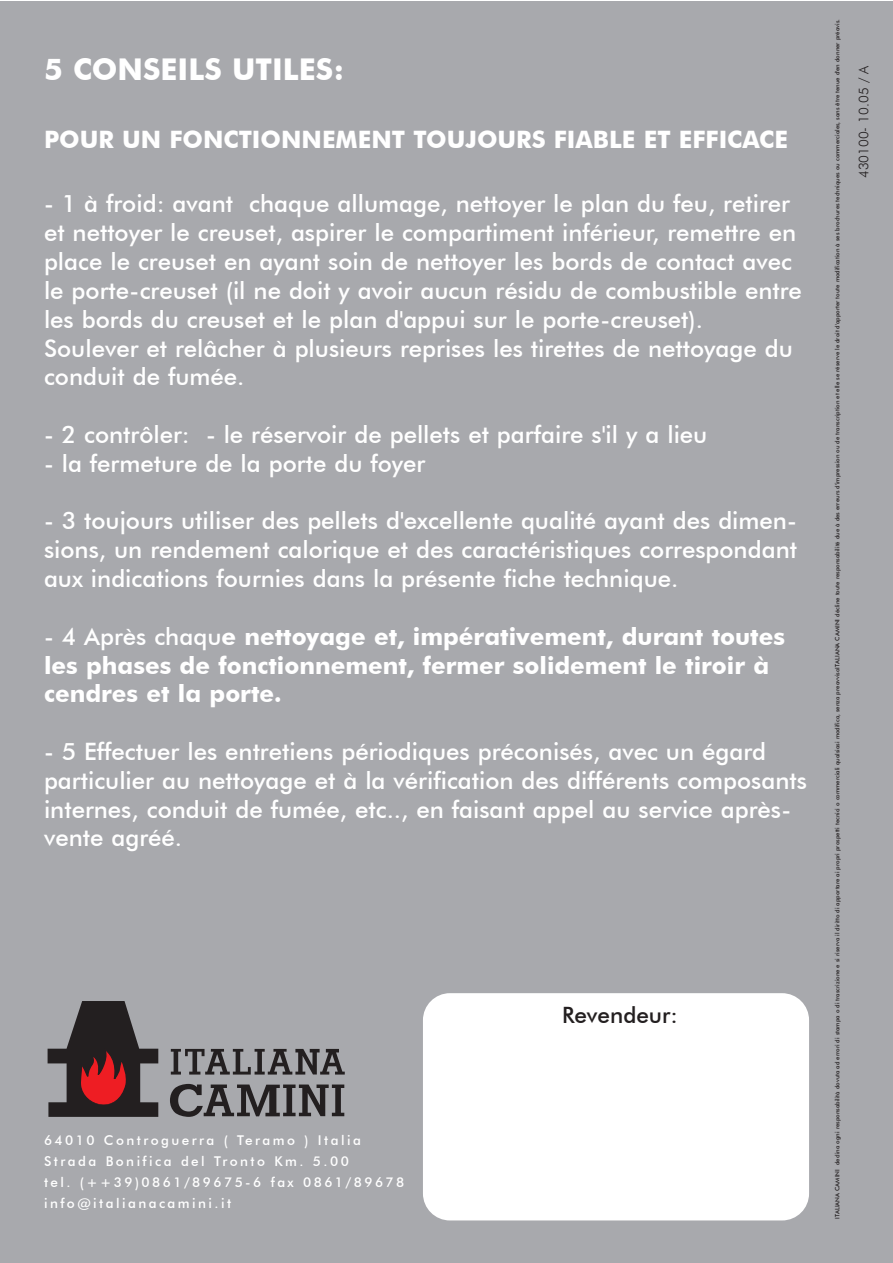
<style>
.page{position:relative;width:893px;height:1263px;background:#fff}
.page>*{position:absolute;margin:0;border:0;box-sizing:border-box;transform-origin:0 0}
.t1{font:700 30px "Futura BT";color:#fff}
.t2{font:500 24px/28.8px "Futura BT";color:#fff}
.t3{font:700 24px/28.8px "Futura BT";color:#fff}
.t4{font:500 22.5px "Futura BT";color:#231f20}
.t5{font:500 13.5px/21px "Futura BT";letter-spacing:.18em;color:#fff}
.t6{font:300 13.5px "Futura BT";color:#231f20}
.t7{font:500 6px "Futura BT";color:#231f20}
.s1{font-weight:500}
</style>
<div class="page">
<div style="left:0;top:1px;width:892px;height:1262px;background:#a8a9ad"></div>
<svg style="left:170px;top:1084px;width:174px;height:33px"></svg>
<svg style="left:171px;top:1049px;width:174px;height:25px"></svg>
<svg style="left:48px;top:1001px;width:110px;height:116px"></svg>
<div style="left:423px;top:993px;width:386px;height:227px;background:#fff;border-radius:27px"></div>
<p class="t1" style="left:44px;top:51px;width:302px">5 CONSEILS UTILES:</p>
<p class="t3" style="left:44px;top:124px;width:745px">POUR UN FONCTIONNEMENT TOUJOURS FIABLE ET EFFICACE</p>
<p class="t2" style="left:44px;top:189px;width:759px">- 1 à froid: avant chaque allumage, nettoyer le plan du feu, retirer et nettoyer le creuset, aspirer le compartiment inférieur, remettre en place le creuset en ayant soin de nettoyer les bords de contact avec le porte-creuset (il ne doit y avoir aucun résidu de combustible entre les bords du creuset et le plan d'appui sur le porte-creuset).<br>Soulever et relâcher à plusieurs reprises les tirettes de nettoyage du conduit de fumée.</p>
<p class="t2" style="left:44px;top:420px;width:665px">- 2 contrôler: - le réservoir de pellets et parfaire s'il y a lieu</p>
<p class="t2" style="left:44px;top:449px;width:383px">- la fermeture de la porte du foyer</p>
<p class="t2" style="left:44px;top:506px;width:755px;text-align:justify">- 3 toujours utiliser des pellets d'excellente qualité ayant des dimen&shy;sions, un rendement calorique et des caractéristiques correspondant aux indications fournies dans la présente fiche technique.</p>
<p class="t3" style="left:44px;top:621px;width:742px"><span class="s1">- 4 Après chaqu</span>e nettoyage et, impérativement, durant toutes les phases de fonctionnement, fermer solidement le tiroir à cendres et la porte.</p>
<p class="t2" style="left:44px;top:737px;width:765px">- 5 Effectuer les entretiens périodiques préconisés, avec un égard particulier au nettoyage et à la vérification des différents composants internes, conduit de fumée, etc.., en faisant appel au service après&shy;vente agréé.</p>
<p class="t5" style="left:44px;top:1130px;width:362px">64010 Controguerra ( Teramo ) Italia Strada Bonifica del Tronto Km. 5.00<br>tel. (++39)0861/89675-6 fax 0861/89678 info@italianacamini.it</p>
<p class="t4" style="left:562px;top:1001px;width:117px">Revendeur:</p>
<p class="t7" style="left:834px;top:1219px;width:1201px;rotate:-90deg">ITALIANA CAMINI declina ogni responsabilità dovuta ad errori di stampa o di trascrizione e si riserva il diritto di apportare ai propri prospetti tecnici o commerciali qualsiasi modifica, senza preavvisoITALIANA CAMINI décline toute responsabilité due à des erreurs d'impression ou de transcription et elle se réserve le droit d'apporter toute modification à ses brochures techniques ou commerciales, sans être tenue d'en donner préavis.</p>
<p class="t6" style="left:856px;top:178px;width:114px;rotate:-90deg">430100- 10.05 / A</p>
</div>
